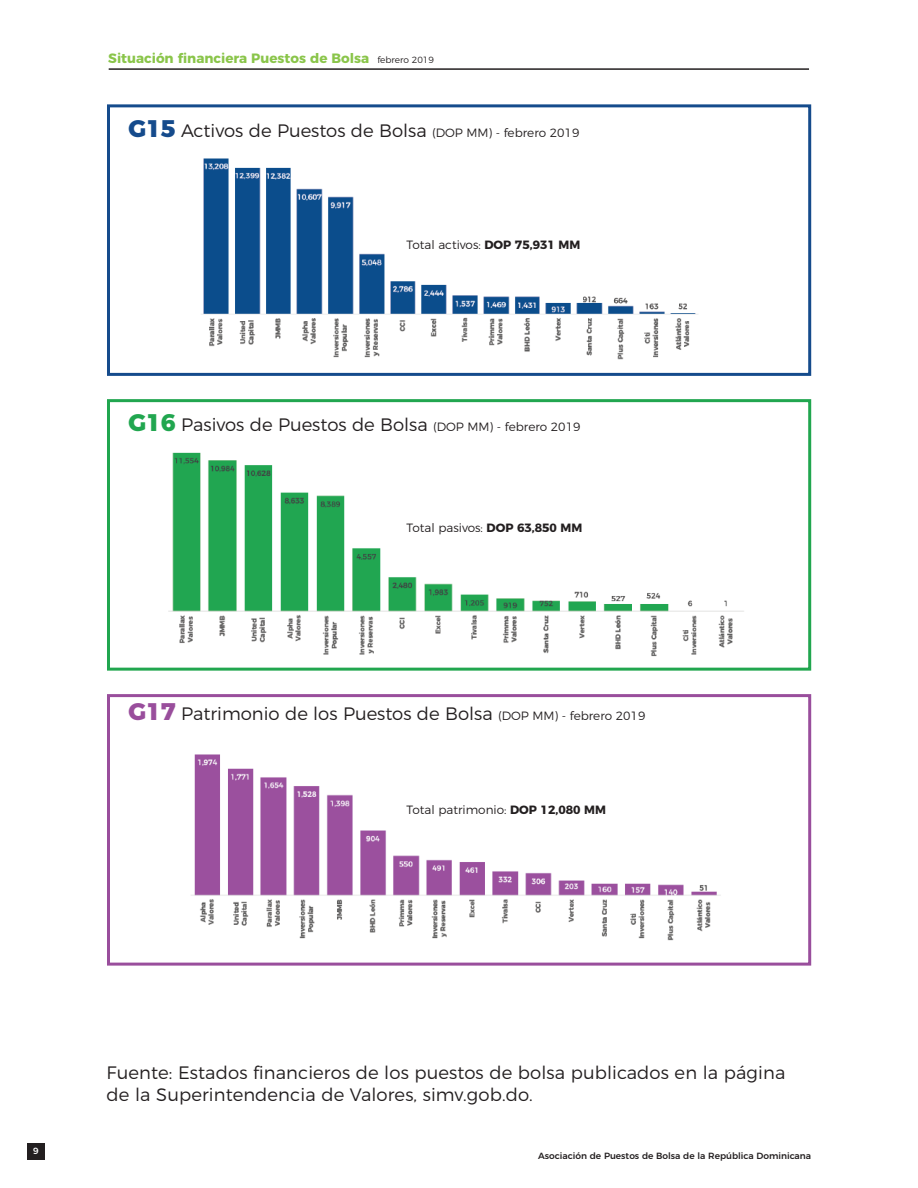
<style>
.page{position:relative;width:918px;height:1188px;background:#fff}
.page>*{position:absolute;margin:0;border:0;box-sizing:border-box;transform-origin:0 0}
.t1{font:300 18px/21.6px "Montserrat";letter-spacing:.005em;color:#231f20}
.t2{font:700 13.5px "Montserrat";color:#8ac54a}
.t3{font:300 12px "Montserrat";color:#231f20}
.t4{font:500 9px "Montserrat";color:#231f20}
.t5{font:500 9px "Montserrat";color:#fff}
.s1{font-weight:300;font-size:9px;color:#231f20}
.s2{font-weight:800;font-size:24px;color:#154b8c}
.s3{font-size:12px}
.s4{font-weight:700}
.s5{font-weight:800;font-size:24px;color:#21a64f}
.s6{font-weight:800;font-size:24px;color:#994e9c}
</style>
<div class="page">
<img style="left:191px;top:754px;width:530px;height:187px">
<img style="left:168px;top:452px;width:576px;height:205px">
<img style="left:201px;top:158px;width:497px;height:202px">
<hr style="left:109px;top:68px;width:700px;height:2px;background:#231f20">
<div style="left:107px;top:104px;width:704px;height:272px;border:3px solid #154b8c"></div>
<div style="left:107px;top:399px;width:704px;height:272px;border:3px solid #21a64f"></div>
<div style="left:107px;top:694px;width:704px;height:272px;border:3px solid #994e9c"></div>
<div style="left:28px;top:1143px;width:17px;height:17px;background:#231f20"></div>
<p class="t2" style="left:108px;top:47px;width:327px">Situación financiera Puestos de Bolsa <span class="s1">febrero 2019</span></p>
<p class="t1" style="left:128px;top:118px;width:453px"><span class="s2">G15</span> Activos de Puestos de Bolsa <span class="s3">(DOP MM) - febrero 2019</span></p>
<p class="t3" style="left:407px;top:235px;width:175px">Total activos: <span class="s4">DOP 75,931 MM</span></p>
<p class="t1" style="left:128px;top:413px;width:454px"><span class="s5">G16</span> Pasivos de Puestos de Bolsa <span class="s3">(DOP MM) - febrero 2019</span></p>
<p class="t3" style="left:407px;top:518px;width:177px">Total pasivos: <span class="s4">DOP 63,850 MM</span></p>
<p class="t1" style="left:128px;top:702px;width:519px"><span class="s6">G17</span> Patrimonio de los Puestos de Bolsa <span class="s3">(DOP MM) - febrero 2019</span></p>
<p class="t3" style="left:407px;top:800px;width:201px">Total patrimonio: <span class="s4">DOP 12,080 MM</span></p>
<p class="t5" style="left:33px;top:1144px;width:7px">9</p>
<p class="t1" style="left:107px;top:1061px;width:680px">Fuente: Estados financieros de los puestos de bolsa publicados en la página de la Superintendencia de Valores, simv.gob.do.</p>
<p class="t4" style="left:538px;top:1149px;width:275px">Asociación de Puestos de Bolsa de la República Dominicana</p>
</div>
